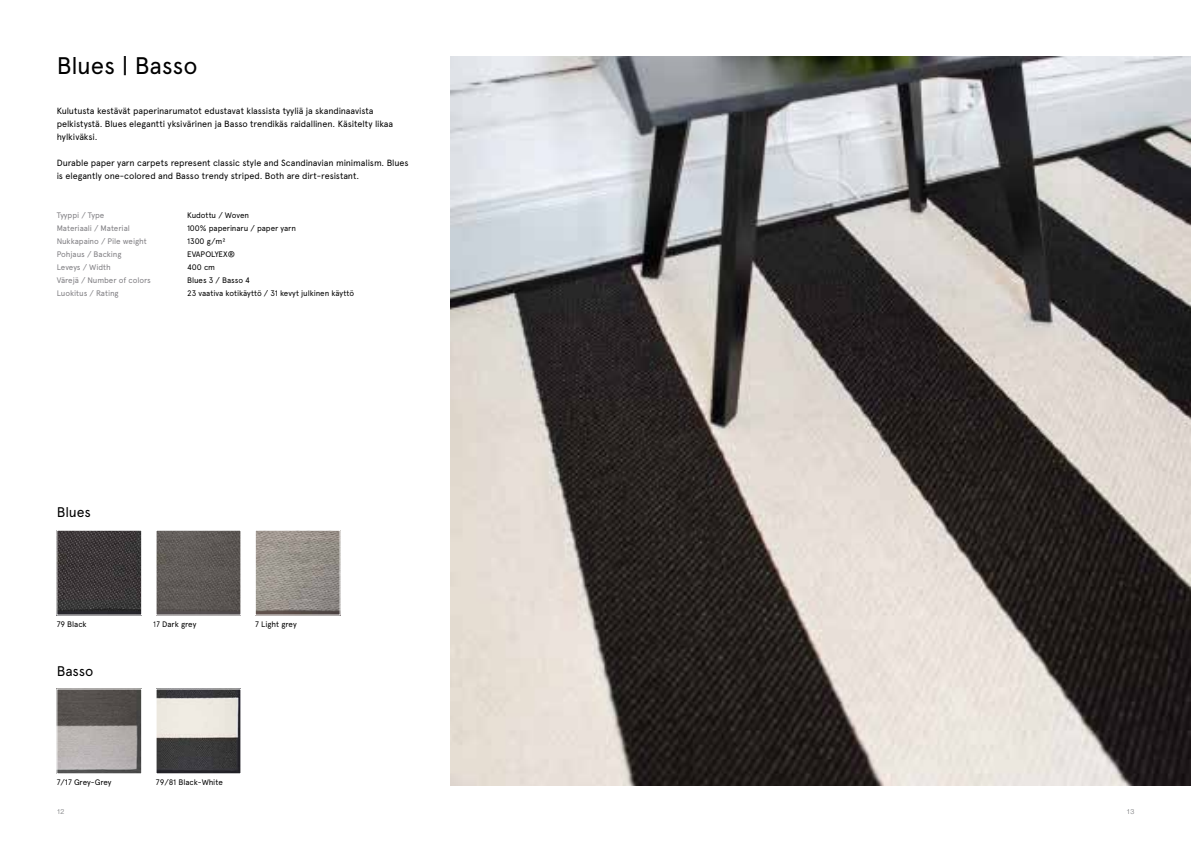
<style>
.page{position:relative;width:1191px;height:842px;background:#fff}
.page>*{position:absolute;margin:0;border:0;box-sizing:border-box;transform-origin:0 0}
.t1{font:24px "Apercu Pro";letter-spacing:-.005em;color:#000}
.t2{font:14px "Apercu Pro";letter-spacing:-.005em;color:#000}
.t3{font:9px/13px "Apercu Pro";letter-spacing:-.01em;color:#000}
.t4{font:8px "Apercu Pro";letter-spacing:-.005em;color:#000}
.t5{font:8px "Apercu Pro";letter-spacing:-.01em;color:#807f83}
.t6{font:300 7px "Helvetica Neue LT Std";color:#6d6e71}
</style>
<div class="page">
<img style="left:451px;top:57px;width:740px;height:728px">
<img style="left:59px;top:532px;width:81px;height:81px">
<div style="left:57px;top:530px;width:85px;height:85px;border:1px solid #fff"></div>
<img style="left:59px;top:691px;width:81px;height:81px">
<div style="left:57px;top:689px;width:85px;height:85px;border:1px solid #fff"></div>
<img style="left:158px;top:691px;width:81px;height:81px">
<img style="left:158px;top:532px;width:81px;height:81px">
<img style="left:257px;top:532px;width:81px;height:81px">
<div style="left:255px;top:530px;width:85px;height:85px;border:1px solid #fff"></div>
<h1 class="t1" style="left:57px;top:47px;width:143px">Blues | Basso</h1>
<p class="t3" style="left:57px;top:104px;width:338px">Kulutusta kestävät paperinarumatot edustavat klassista tyyliä ja skandinaavista pelkistystä. Blues elegantti yksivärinen ja Basso trendikäs raidallinen. Käsitelty likaa hylkiväksi.</p>
<p class="t3" style="left:57px;top:156px;width:353px">Durable paper yarn carpets represent classic style and Scandinavian minimalism. Blues is elegantly one-colored and Basso trendy striped. Both are dirt-resistant.</p>
<p class="t5" style="left:57px;top:209px;width:49px">Tyyppi / Type</p>
<p class="t4" style="left:187px;top:209px;width:63px">Kudottu / Woven</p>
<p class="t5" style="left:57px;top:222px;width:75px">Materiaali / Material</p>
<p class="t4" style="left:187px;top:222px;width:110px">100% paperinaru / paper yarn</p>
<p class="t5" style="left:57px;top:235px;width:92px">Nukkapaino / Pile weight</p>
<p class="t4" style="left:187px;top:235px;width:40px">1300 g/m²</p>
<p class="t5" style="left:57px;top:248px;width:66px">Pohjaus / Backing</p>
<p class="t4" style="left:187px;top:248px;width:49px">EVAPOLYEX®</p>
<p class="t5" style="left:57px;top:261px;width:56px">Leveys / Width</p>
<p class="t4" style="left:187px;top:261px;width:30px">400 cm</p>
<p class="t5" style="left:57px;top:274px;width:96px">Värejä / Number of colors</p>
<p class="t4" style="left:187px;top:274px;width:64px">Blues 3 / Basso 4</p>
<p class="t5" style="left:57px;top:287px;width:63px">Luokitus / Rating</p>
<p class="t4" style="left:187px;top:287px;width:168px">23 vaativa kotikäyttö / 31 kevyt julkinen käyttö</p>
<h2 class="t2" style="left:57px;top:502px;width:36px">Blues</h2>
<p class="t4" style="left:57px;top:618px;width:32px">79 Black</p>
<p class="t4" style="left:153px;top:618px;width:45px">17 Dark grey</p>
<p class="t4" style="left:255px;top:618px;width:43px">7 Light grey</p>
<h2 class="t2" style="left:57px;top:661px;width:38px">Basso</h2>
<p class="t4" style="left:57px;top:776px;width:56px">7/17 Grey-Grey</p>
<p class="t4" style="left:156px;top:776px;width:68px">79/81 Black-White</p>
<p class="t6" style="left:57px;top:807px;width:9px">12</p>
<p class="t6" style="left:1126px;top:807px;width:9px">13</p>
</div>
